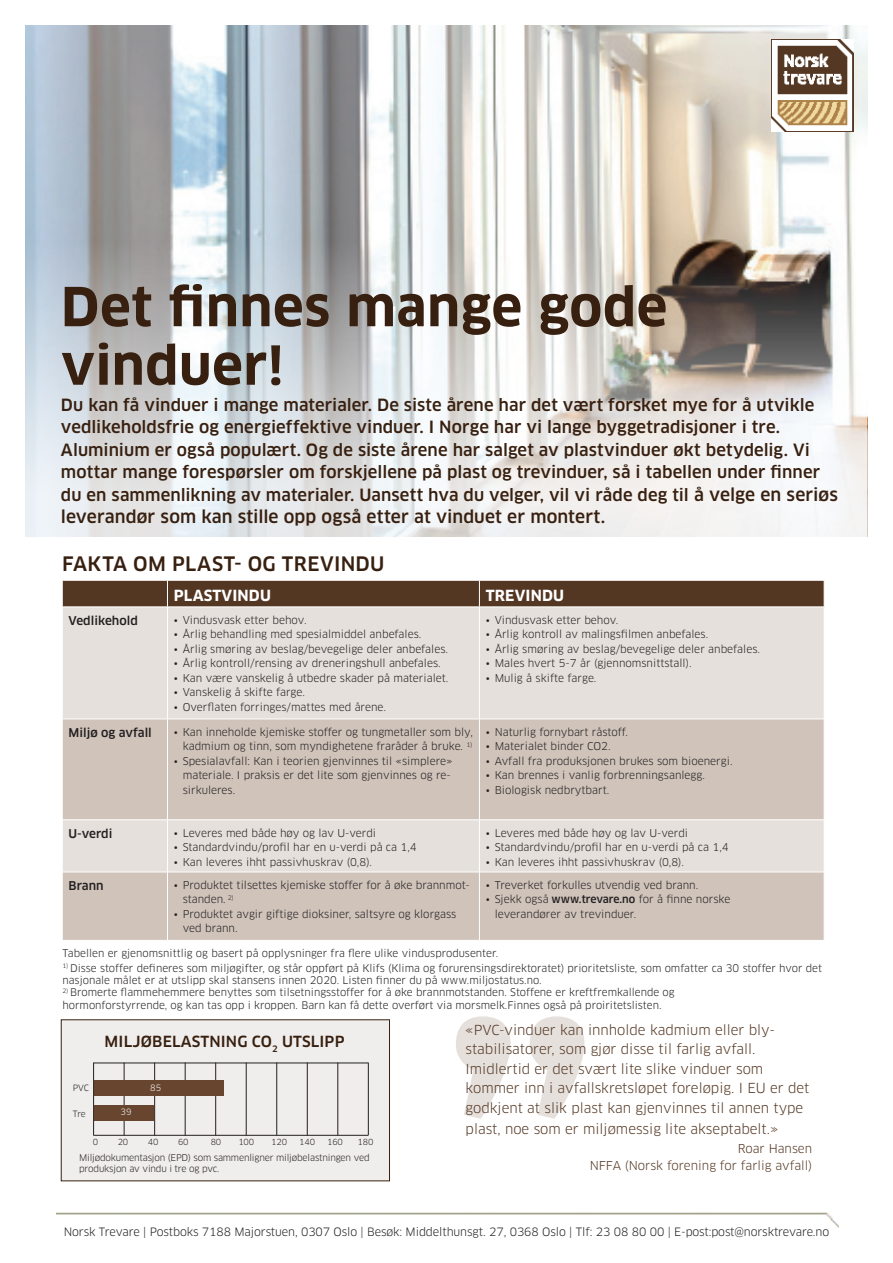
<style>
.page{position:relative;width:893px;height:1263px;background:#fff}
.page>*{position:absolute;margin:0;border:0;box-sizing:border-box;transform-origin:0 0}
.t1{font:500 365.7px "Clan OT";color:#998474}
.t2{font:700 52.5px/58.5px "Clan OT";letter-spacing:.01em;color:#382010}
.t3{font:500 19.5px "Clan OT";letter-spacing:.02em;color:#382010}
.t4{font:500 17.25px "Clan OT";letter-spacing:.005em;color:#382010}
.t5{font:500 16.5px/22.5px "Clan OT";letter-spacing:.005em;color:#382010}
.t6{font:500 15px "Clan OT";letter-spacing:.01em;color:#382010}
.t7{font:700 15px "Clan OT";letter-spacing:.01em;color:#fff}
.t8{font:13.5px/19.5px "Clan OT";color:#543723}
.t9{font:12px "Clan OT";color:#543723}
.t10{font:500 11.85px "Clan OT";color:#231f20}
.t11{font:11.25px "Clan OT";letter-spacing:-.01em;color:#231f20}
.t12{font:10.5px/14.5px "Clan OT";color:#231f20}
.t13{font:10.35px/12.3px "Clan OT";color:#231f20}
.t14{font:9px/10.8px "Clan OT";letter-spacing:-.02em;color:#231f20}
.t15{font:8.55px "Clan OT";letter-spacing:-.015em;color:#231f20}
.t16{font:8.55px "Clan OT";color:#fff}
.t17{font:8.25px "Clan OT";letter-spacing:-.02em;color:#231f20}
.s1{font-size:17.25px}
.s2{font-weight:500}
</style>
<div class="page">
<img style="left:26px;top:26px;width:841px;height:215px">
<svg style="left:26px;top:241px;width:841px;height:296px"></svg>
<img style="left:56px;top:1212px;width:783px;height:15px">
<div style="left:61px;top:1019px;width:329px;height:162px;background:#f0eeec;border:1px solid #382010"></div>
<hr style="left:93px;top:1062px;width:1px;height:73px;background:#231f20">
<hr style="left:124px;top:1062px;width:1px;height:73px;background:#231f20">
<hr style="left:154px;top:1062px;width:1px;height:73px;background:#231f20">
<hr style="left:185px;top:1062px;width:1px;height:73px;background:#231f20">
<hr style="left:215px;top:1062px;width:1px;height:73px;background:#231f20">
<hr style="left:246px;top:1062px;width:1px;height:73px;background:#231f20">
<hr style="left:276px;top:1062px;width:1px;height:73px;background:#231f20">
<hr style="left:307px;top:1062px;width:1px;height:73px;background:#231f20">
<hr style="left:337px;top:1062px;width:1px;height:73px;background:#231f20">
<hr style="left:368px;top:1062px;width:1px;height:73px;background:#231f20">
<hr style="left:94px;top:1135px;width:274px;height:1px;background:#231f20">
<hr style="left:94px;top:1063px;width:274px;height:1px;background:#231f20">
<div style="left:94px;top:1080px;width:129px;height:16px;background:#67452e"></div>
<div style="left:94px;top:1105px;width:59px;height:15px;background:#67452e"></div>
<img style="left:771px;top:40px;width:83px;height:92px">
<div style="left:63px;top:608px;width:761px;height:111px;background:#e5e0db"></div>
<svg style="left:63px;top:720px;width:761px;height:220px;background:#d4cac2"></svg>
<svg style="left:62px;top:580px;width:763px;height:27px;background:#5e4330"></svg>
<hr style="left:167px;top:607px;width:1px;height:112px;background:#fff">
<hr style="left:479px;top:607px;width:1px;height:112px;background:#fff">
<hr style="left:167px;top:719px;width:1px;height:100px;background:#fff">
<hr style="left:479px;top:719px;width:1px;height:100px;background:#fff">
<hr style="left:62px;top:819px;width:105px;height:1px;background:#fff">
<hr style="left:167px;top:819px;width:312px;height:1px;background:#fff">
<hr style="left:167px;top:820px;width:1px;height:52px;background:#fff">
<hr style="left:479px;top:819px;width:345px;height:1px;background:#fff">
<hr style="left:479px;top:820px;width:1px;height:52px;background:#fff">
<hr style="left:62px;top:872px;width:105px;height:1px;background:#fff">
<hr style="left:167px;top:872px;width:312px;height:1px;background:#fff">
<hr style="left:167px;top:872px;width:1px;height:68px;background:#fff">
<hr style="left:479px;top:872px;width:345px;height:1px;background:#fff">
<hr style="left:479px;top:872px;width:1px;height:68px;background:#fff">
<p class="t2" style="left:61px;top:278px;width:608px">Det finnes mange gode vinduer!</p>
<p class="t5" style="left:61px;top:394px;width:778px">Du kan få vinduer i mange materialer. De siste årene har det vært forsket mye for å utvikle vedlikeholdsfrie og energieffektive vinduer. I Norge har vi lange byggetradisjoner i tre.<br>Aluminium er også populært. Og de siste årene har salget av plastvinduer økt betydelig. Vi mottar mange forespørsler om forskjellene på plast og trevinduer, så i tabellen under finner du en sammenlikning av materialer. Uansett hva du velger, vil vi råde deg til <span class="s1">å velge en seriøs</span></p>
<p class="t4" style="left:61px;top:507px;width:546px">leverandør som kan stille opp også etter at vinduet er montert.</p>
<p class="t3" style="left:62px;top:552px;width:324px">FAKTA OM PLAST- OG TREVINDU</p>
<p class="t7" style="left:174px;top:586px;width:99px">PLASTVINDU</p>
<p class="t7" style="left:486px;top:586px;width:80px">TREVINDU</p>
<p class="t10" style="left:69px;top:613px;width:71px">Vedlikehold</p>
<p class="t12" style="left:174px;top:612px;width:134px">• Vindusvask etter behov.</p>
<p class="t12" style="left:174px;top:627px;width:249px">• Årlig behandling med spesialmiddel anbefales.</p>
<p class="t12" style="left:174px;top:642px;width:276px">• Årlig smøring av beslag/bevegelige deler anbefales.</p>
<p class="t12" style="left:174px;top:656px;width:268px">• Årlig kontroll/rensing av dreneringshull anbefales.</p>
<p class="t12" style="left:174px;top:671px;width:276px">• Kan være vanskelig å utbedre skader på materialet.</p>
<p class="t12" style="left:174px;top:685px;width:133px">• Vanskelig å skifte farge.</p>
<p class="t12" style="left:174px;top:700px;width:214px">• Overflaten forringes/mattes med årene.</p>
<p class="t10" style="left:69px;top:725px;width:85px">Miljø og avfall</p>
<p class="t12" style="left:174px;top:725px;width:301px;text-align:right">• Kan inneholde kjemiske stoffer og tungmetaller som bly, kadmium og tinn, som myndighetene fraråder å bruke. <sup>1)</sup></p>
<p class="t12" style="left:183px;top:754px;width:271px;text-indent:-9px">• Spesialavfall: Kan i teorien gjenvinnes til «simplere» materiale. I praksis er det lite som gjenvinnes og re&shy;sirkuleres.</p>
<p class="t10" style="left:69px;top:826px;width:45px">U-verdi</p>
<p class="t12" style="left:174px;top:825px;width:204px">• Leveres med både høy og lav U-verdi</p>
<p class="t12" style="left:174px;top:840px;width:244px">• Standardvindu/profil har en u-verdi på ca 1,4</p>
<p class="t12" style="left:174px;top:854px;width:200px">• Kan leveres ihht passivhuskrav (0,8).</p>
<p class="t12" style="left:486px;top:612px;width:134px">• Vindusvask etter behov.</p>
<p class="t12" style="left:486px;top:627px;width:224px">• Årlig kontroll av malingsfilmen anbefales.</p>
<p class="t12" style="left:486px;top:642px;width:276px">• Årlig smøring av beslag/bevegelige deler anbefales.</p>
<p class="t12" style="left:486px;top:656px;width:207px">• Males hvert 5-7 år (gjennomsnittstall).</p>
<p class="t12" style="left:486px;top:671px;width:112px">• Mulig å skifte farge.</p>
<p class="t12" style="left:486px;top:725px;width:144px">• Naturlig fornybart råstoff.</p>
<p class="t12" style="left:486px;top:739px;width:126px">• Materialet binder CO2.</p>
<p class="t12" style="left:486px;top:754px;width:248px">• Avfall fra produksjonen brukes som bioenergi.</p>
<p class="t12" style="left:486px;top:768px;width:221px">• Kan brennes i vanlig forbrenningsanlegg.</p>
<p class="t12" style="left:486px;top:783px;width:125px">• Biologisk nedbrytbart.</p>
<p class="t12" style="left:486px;top:825px;width:204px">• Leveres med både høy og lav U-verdi</p>
<p class="t12" style="left:486px;top:840px;width:244px">• Standardvindu/profil har en u-verdi på ca 1,4</p>
<p class="t12" style="left:486px;top:854px;width:200px">• Kan leveres ihht passivhuskrav (0,8).</p>
<p class="t10" style="left:69px;top:878px;width:36px">Brann</p>
<p class="t12" style="left:183px;top:878px;width:288px;text-indent:-9px">• Produktet tilsettes kjemiske stoffer for å øke brannmot&shy;standen. <sup>2)</sup></p>
<p class="t12" style="left:183px;top:907px;width:275px;text-indent:-9px">• Produktet avgir giftige dioksiner, saltsyre og klorgass ved brann.</p>
<p class="t12" style="left:486px;top:878px;width:214px">• Treverket forkulles utvendig ved brann.</p>
<p class="t12" style="left:495px;top:892px;width:237px;text-indent:-9px">• Sjekk også <span class="s2">www.trevare.no</span> for å finne norske leverandører av trevinduer.</p>
<p class="t13" style="left:62px;top:947px;width:437px">Tabellen er gjenomsnittlig og basert på opplysninger fra flere ulike vindusprodusenter.</p>
<p class="t13" style="left:62px;top:962px;width:761px"><sup>1)</sup> Disse stoffer defineres som miljøgifter, og står oppført på Klifs (Klima og forurensingsdirektoratet) prioritetsliste, som omfatter ca 30 stoffer hvor det nasjonale målet er at utslipp skal stansens innen 2020. Listen finner du på www.miljostatus.no.</p>
<p class="t13" style="left:62px;top:986px;width:614px"><sup>2)</sup> Bromerte flammehemmere benyttes som tilsetningsstoffer for å øke brannmotstanden. Stoffene er kreftfremkallende og hormonforstyrrende, og kan tas opp i kroppen. Barn kan få dette overført via morsmelk.Finnes også på proiritetslisten.</p>
<p class="t15" style="left:73px;top:1083px;width:18px">PVC</p>
<p class="t15" style="left:73px;top:1109px;width:15px">Tre</p>
<p class="t6" style="left:105px;top:1033px;width:241px">MILJØBELASTNING CO<sub>2</sub> UTSLIPP</p>
<p class="t16" style="left:121px;top:1107px;width:13px">39</p>
<p class="t16" style="left:150px;top:1083px;width:13px">85</p>
<p class="t17" style="left:93px;top:1137px;width:7px">0</p>
<p class="t17" style="left:118px;top:1137px;width:12px">20</p>
<p class="t17" style="left:148px;top:1137px;width:12px">40</p>
<p class="t17" style="left:178px;top:1137px;width:12px">60</p>
<p class="t17" style="left:211px;top:1137px;width:12px">80</p>
<p class="t17" style="left:238px;top:1137px;width:17px">100</p>
<p class="t17" style="left:271px;top:1137px;width:17px">120</p>
<p class="t17" style="left:299px;top:1137px;width:17px">140</p>
<p class="t17" style="left:327px;top:1137px;width:17px">160</p>
<p class="t17" style="left:358px;top:1137px;width:17px">180</p>
<p class="t14" style="left:79px;top:1152px;width:292px">Miljødokumentasjon (EPD) som sammenligner miljøbelastningen ved produksjon av vindu i tre og pvc.</p>
<h1 class="t1" style="left:439px;top:954px;width:165px">”</h1>
<p class="t8" style="left:466px;top:1020px;width:311px">«PVC-vinduer kan innholde kadmium eller bly&shy;stabilisatorer, som gjør disse til farlig avfall.</p>
<p class="t8" style="left:466px;top:1059px;width:345px">Imidlertid er det svært lite slike vinduer som kommer inn i avfallskretsløpet foreløpig. I EU er det godkjent at slik plast kan gjenvinnes til annen type</p>
<p class="t8" style="left:466px;top:1119px;width:314px">plast, noe som er miljømessig lite akseptabelt.»</p>
<p class="t9" style="left:738px;top:1142px;width:76px">Roar Hansen</p>
<p class="t9" style="left:590px;top:1158px;width:224px">NFFA (Norsk forening for farlig avfall)</p>
<p class="t11" style="left:64px;top:1225px;width:767px">Norsk Trevare | Postboks 7188 Majorstuen, 0307 Oslo | Besøk: Middelthunsgt. 27, 0368 Oslo | Tlf: 23 08 80 00 | E-post:post@norsktrevare.no</p>
</div>
